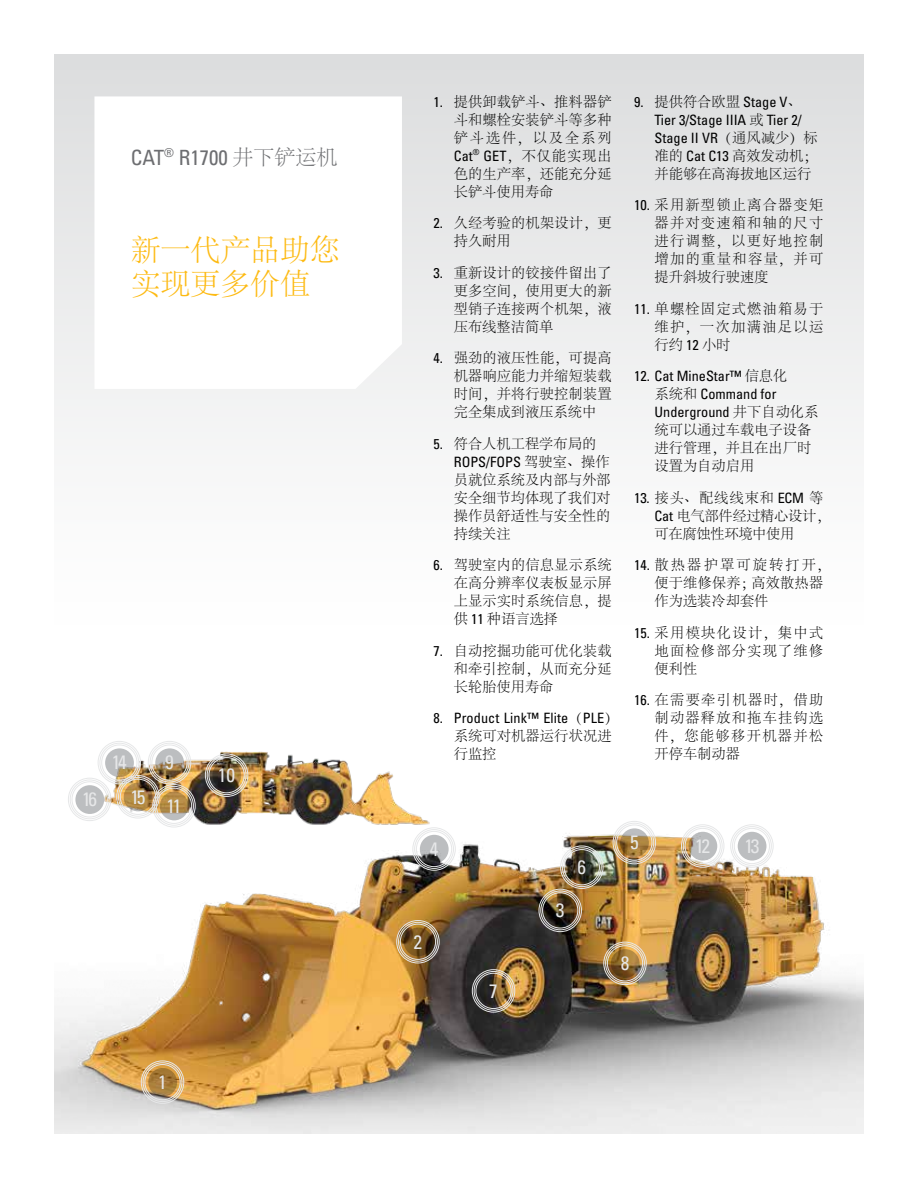
<style>
.page{position:relative;width:918px;height:1188px;background:#fff}
.page>*{position:absolute;margin:0;border:0;box-sizing:border-box;transform-origin:0 0}
.t1{font:300 30px/34.5px "Adobe Song Std";letter-spacing:-.005em;color:#fdba12}
.t2{font:condensed 21px "Univers LT Std";color:#6d6e71}
.t3{font:condensed 19.5px "Univers LT Std";letter-spacing:-.11em;color:#e6e7e8}
.t4{font:300 14.25px/18px "Adobe Song Std";letter-spacing:.01em;color:#000;text-align:justify}
.t5{font:condensed 14.25px/18px "Univers LT Std";color:#000}
.t6{font:300 14.25px/18px "Adobe Song Std";letter-spacing:-.02em;color:#000}
.s1{font-family:"Adobe Song Std";font-weight:300;font-stretch:normal}
.s2{font-family:"Univers LT Std";font-weight:400;font-stretch:condensed}
</style>
<div class="page">
<img style="left:54px;top:778px;width:810px;height:356px">
<img style="left:97px;top:741px;width:339px;height:158px">
<div style="left:54px;top:54px;width:810px;height:570px;background:linear-gradient(to bottom,#dcddde,#fff)"></div>
<svg style="left:94px;top:96px;width:308px;height:293px"></svg>
<svg style="left:212px;top:761px;width:29px;height:29px"></svg>
<div style="left:205px;top:754px;width:43px;height:43px;border:1px solid #e6e7e8;border-radius:50%"></div>
<div style="left:207px;top:755px;width:39px;height:40px;border:1px solid #e6e7e8;border-radius:50%"></div>
<div style="left:209px;top:757px;width:36px;height:36px;border:1px solid #e6e7e8;border-radius:50%"></div>
<svg style="left:611px;top:949px;width:29px;height:29px"></svg>
<div style="left:603px;top:942px;width:44px;height:43px;border:1px solid #e6e7e8;border-radius:50%"></div>
<div style="left:605px;top:944px;width:40px;height:39px;border:1px solid #e6e7e8;border-radius:50%"></div>
<div style="left:607px;top:945px;width:36px;height:36px;border:1px solid #e6e7e8;border-radius:50%"></div>
<svg style="left:404px;top:928px;width:29px;height:28px"></svg>
<div style="left:396px;top:920px;width:44px;height:43px;border:1px solid #e6e7e8;border-radius:50%"></div>
<div style="left:398px;top:922px;width:40px;height:40px;border:1px solid #e6e7e8;border-radius:50%"></div>
<div style="left:400px;top:924px;width:36px;height:36px;border:1px solid #e6e7e8;border-radius:50%"></div>
<svg style="left:568px;top:853px;width:28px;height:29px"></svg>
<div style="left:560px;top:846px;width:43px;height:43px;border:1px solid #e6e7e8;border-radius:50%"></div>
<div style="left:562px;top:847px;width:40px;height:40px;border:1px solid #e6e7e8;border-radius:50%"></div>
<div style="left:564px;top:849px;width:36px;height:36px;border:1px solid #e6e7e8;border-radius:50%"></div>
<svg style="left:479px;top:977px;width:29px;height:28px"></svg>
<div style="left:472px;top:969px;width:43px;height:44px;border:1px solid #e6e7e8;border-radius:50%"></div>
<div style="left:474px;top:971px;width:39px;height:40px;border:1px solid #e6e7e8;border-radius:50%"></div>
<div style="left:476px;top:973px;width:36px;height:36px;border:1px solid #e6e7e8;border-radius:50%"></div>
<div style="left:689px;top:832px;width:28px;height:29px;background:#bcbec0;border-radius:50%"></div>
<div style="left:681px;top:824px;width:43px;height:44px;border:1px solid #e6e7e8;border-radius:50%"></div>
<div style="left:683px;top:826px;width:40px;height:40px;border:1px solid #e6e7e8;border-radius:50%"></div>
<div style="left:685px;top:828px;width:36px;height:36px;border:1px solid #e6e7e8;border-radius:50%"></div>
<svg style="left:420px;top:835px;width:29px;height:29px"></svg>
<div style="left:412px;top:827px;width:44px;height:44px;border:1px solid #e6e7e8;border-radius:50%"></div>
<div style="left:414px;top:829px;width:40px;height:40px;border:1px solid #e6e7e8;border-radius:50%"></div>
<div style="left:416px;top:831px;width:36px;height:36px;border:1px solid #e6e7e8;border-radius:50%"></div>
<svg style="left:148px;top:1068px;width:29px;height:29px"></svg>
<div style="left:141px;top:1061px;width:43px;height:43px;border:1px solid #e6e7e8;border-radius:50%"></div>
<div style="left:143px;top:1062px;width:39px;height:40px;border:1px solid #e6e7e8;border-radius:50%"></div>
<div style="left:145px;top:1064px;width:36px;height:36px;border:1px solid #e6e7e8;border-radius:50%"></div>
<svg style="left:620px;top:828px;width:29px;height:29px"></svg>
<div style="left:613px;top:821px;width:43px;height:43px;border:1px solid #e6e7e8;border-radius:50%"></div>
<div style="left:615px;top:823px;width:39px;height:39px;border:1px solid #e6e7e8;border-radius:50%"></div>
<div style="left:616px;top:825px;width:36px;height:36px;border:1px solid #e6e7e8;border-radius:50%"></div>
<svg style="left:546px;top:896px;width:29px;height:29px"></svg>
<div style="left:539px;top:889px;width:43px;height:43px;border:1px solid #e6e7e8;border-radius:50%"></div>
<div style="left:540px;top:891px;width:40px;height:39px;border:1px solid #e6e7e8;border-radius:50%"></div>
<div style="left:542px;top:892px;width:36px;height:36px;border:1px solid #e6e7e8;border-radius:50%"></div>
<svg style="left:155px;top:748px;width:29px;height:29px"></svg>
<div style="left:148px;top:741px;width:43px;height:43px;border:1px solid #e6e7e8;border-radius:50%"></div>
<div style="left:150px;top:743px;width:39px;height:39px;border:1px solid #e6e7e8;border-radius:50%"></div>
<div style="left:151px;top:745px;width:37px;height:36px;border:1px solid #e6e7e8;border-radius:50%"></div>
<svg style="left:105px;top:748px;width:29px;height:29px"></svg>
<div style="left:98px;top:741px;width:43px;height:43px;border:1px solid #e6e7e8;border-radius:50%"></div>
<div style="left:100px;top:743px;width:39px;height:39px;border:1px solid #e6e7e8;border-radius:50%"></div>
<div style="left:101px;top:745px;width:36px;height:36px;border:1px solid #e6e7e8;border-radius:50%"></div>
<div style="left:75px;top:785px;width:29px;height:29px;background:#bcbec0;border-radius:50%"></div>
<div style="left:68px;top:778px;width:43px;height:43px;border:1px solid #e6e7e8;border-radius:50%"></div>
<div style="left:70px;top:780px;width:39px;height:39px;border:1px solid #e6e7e8;border-radius:50%"></div>
<div style="left:72px;top:781px;width:36px;height:36px;border:1px solid #e6e7e8;border-radius:50%"></div>
<svg style="left:124px;top:783px;width:28px;height:28px"></svg>
<div style="left:116px;top:775px;width:44px;height:43px;border:1px solid #e6e7e8;border-radius:50%"></div>
<div style="left:118px;top:777px;width:40px;height:40px;border:1px solid #e6e7e8;border-radius:50%"></div>
<div style="left:120px;top:779px;width:36px;height:36px;border:1px solid #e6e7e8;border-radius:50%"></div>
<div style="left:738px;top:832px;width:28px;height:29px;background:#bcbec0;border-radius:50%"></div>
<div style="left:730px;top:824px;width:44px;height:44px;border:1px solid #e6e7e8;border-radius:50%"></div>
<div style="left:732px;top:826px;width:40px;height:40px;border:1px solid #e6e7e8;border-radius:50%"></div>
<div style="left:734px;top:828px;width:36px;height:36px;border:1px solid #e6e7e8;border-radius:50%"></div>
<svg style="left:160px;top:792px;width:29px;height:28px"></svg>
<div style="left:152px;top:784px;width:44px;height:43px;border:1px solid #e6e7e8;border-radius:50%"></div>
<div style="left:154px;top:786px;width:40px;height:40px;border:1px solid #e6e7e8;border-radius:50%"></div>
<div style="left:156px;top:788px;width:36px;height:36px;border:1px solid #e6e7e8;border-radius:50%"></div>
<h2 class="t2" style="left:131px;top:145px;width:208px">CAT<sup>®</sup> R1700 <span class="s1">井下铲运机</span></h2>
<h1 class="t1" style="left:131px;top:234px;width:211px">新一代产品助您实现更多价值</h1>
<h3 class="t3" style="left:112px;top:750px;width:17px">14</h3>
<h3 class="t3" style="left:82px;top:787px;width:17px">16</h3>
<h3 class="t3" style="left:130px;top:784px;width:17px">15</h3>
<h3 class="t3" style="left:165px;top:750px;width:10px">9</h3>
<h3 class="t3" style="left:166px;top:793px;width:17px">11</h3>
<h3 class="t3" style="left:218px;top:763px;width:19px">10</h3>
<h3 class="t3" style="left:158px;top:1070px;width:10px">1</h3>
<p class="t4" style="left:454px;top:93px;width:159px;text-indent:-20px"><span class="s2">1.</span> 提供卸载铲斗、推料器铲斗和螺栓安装铲斗等多种铲斗选件，以及全系列<span class="s2">Cat</span><sup>®</sup> <span class="s2">GET</span>，不仅能实现出色的生产率，还能充分延长铲斗使用寿命</p>
<p class="t4" style="left:454px;top:215px;width:159px;text-indent:-20px"><span class="s2">2.</span> 久经考验的机架设计，更持久耐用</p>
<p class="t4" style="left:454px;top:264px;width:159px;text-indent:-20px"><span class="s2">3.</span> 重新设计的铰接件留出了更多空间，使用更大的新型销子连接两个机架，液压布线整洁简单</p>
<p class="t4" style="left:454px;top:350px;width:159px;text-indent:-20px"><span class="s2">4.</span> 强劲的液压性能，可提高机器响应能力并缩短装载时间，并将行驶控制装置完全集成到液压系统中</p>
<p class="t4" style="left:434px;top:435px;width:164px"><span class="s2">5.</span> 符合人机工程学布局的</p>
<p class="t5" style="left:454px;top:452px;width:157px">ROPS/FOPS <span class="s1">驾驶室、操作</span></p>
<p class="t4" style="left:454px;top:471px;width:158px">员就位系统及内部与外部安全细节均体现了我们对操作员舒适性与安全性的持续关注</p>
<p class="t4" style="left:454px;top:557px;width:159px;text-indent:-20px"><span class="s2">6.</span> 驾驶室内的信息显示系统在高分辨率仪表板显示屏上显示实时系统信息，提供 <span class="s2">11</span> 种语言选择</p>
<p class="t4" style="left:454px;top:642px;width:159px;text-indent:-20px"><span class="s2">7.</span> 自动挖掘功能可优化装载和牵引控制，从而充分延长轮胎使用寿命</p>
<p class="t5" style="left:434px;top:709px;width:187px">8. Product Link™ Elite<span class="s1">（</span>PLE<span class="s1">）</span></p>
<p class="t4" style="left:454px;top:728px;width:159px">系统可对机器运行状况进行监控</p>
<p class="t5" style="left:655px;top:92px;width:165px;text-indent:-20px">9. <span class="s1">提供符合欧盟</span> Stage V<span class="s1">、<br></span>Tier 3/Stage IIIA <span class="s1">或</span> Tier 2/<br>Stage II VR<span class="s1">（通风减少）标</span></p>
<p class="t4" style="left:655px;top:147px;width:165px">准的 <span class="s2">Cat C13</span> 高效发动机；并能够在高海拔地区运行</p>
<p class="t4" style="left:655px;top:197px;width:170px;text-indent:-20px"><span class="s2">10.</span> 采用新型锁止离合器变矩器并对变速箱和轴的尺寸进行调整，以更好地控制增加的重量和容量，并可提升斜坡行驶速度</p>
<p class="t4" style="left:655px;top:300px;width:170px;text-indent:-20px"><span class="s2">11.</span> 单螺栓固定式燃油箱易于维护，一次加满油足以运行约 <span class="s2">12</span> 小时</p>
<p class="t5" style="left:655px;top:367px;width:165px;text-indent:-20px">12. Cat MineStar™ <span class="s1">信息化<br>系统和</span> Command for<br>Underground <span class="s1">井下自动化系</span></p>
<p class="t4" style="left:655px;top:422px;width:158px">统可以通过车载电子设备进行管理，并且在出厂时设置为自动启用</p>
<p class="t6" style="left:655px;top:489px;width:177px;text-indent:-20px"><span class="s2">13.</span> 接头、配线线束和 <span class="s2">ECM</span> 等<br><span class="s2">Cat</span> 电气部件经过精心设计，可在腐蚀性环境中使用</p>
<p class="t4" style="left:655px;top:557px;width:177px;text-align:left;text-indent:-20px"><span class="s2">14.</span> 散热器护罩可旋转打开，便于维修保养；高效散热器作为选装冷却套件</p>
<p class="t4" style="left:655px;top:624px;width:170px;text-indent:-20px"><span class="s2">15.</span> 采用模块化设计，集中式地面检修部分实现了维修便利性</p>
<p class="t4" style="left:655px;top:692px;width:170px;text-indent:-20px"><span class="s2">16.</span> 在需要牵引机器时，借助制动器释放和拖车挂钩选件，您能够移开机器并松开停车制动器</p>
<h3 class="t3" style="left:630px;top:830px;width:10px">5</h3>
<h3 class="t3" style="left:430px;top:837px;width:10px">4</h3>
<h3 class="t3" style="left:695px;top:834px;width:17px">12</h3>
<h3 class="t3" style="left:578px;top:855px;width:10px">6</h3>
<h3 class="t3" style="left:414px;top:929px;width:10px">2</h3>
<h3 class="t3" style="left:489px;top:978px;width:10px">7</h3>
<h3 class="t3" style="left:556px;top:898px;width:10px">3</h3>
<h3 class="t3" style="left:621px;top:951px;width:10px">8</h3>
<h3 class="t3" style="left:744px;top:834px;width:17px">13</h3>
</div>
